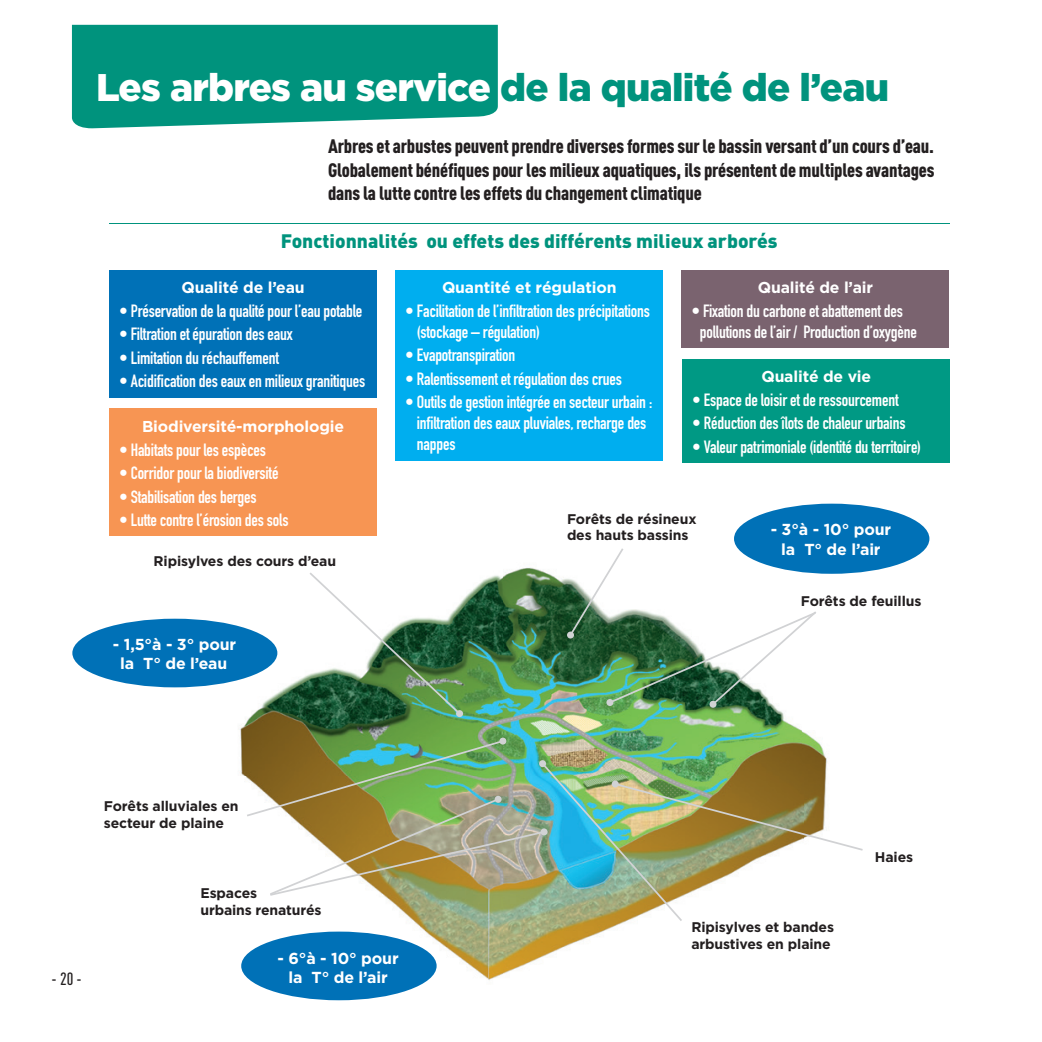
<style>
.page{position:relative;width:1042px;height:1042px;background:#fff}
.page>*{position:absolute;margin:0;border:0;box-sizing:border-box;transform-origin:0 0}
.t1{font:900 38.5px "Gotham";letter-spacing:-.02em;color:#fff}
.t2{font:900 19.25px/23.1px "DIN Cond";letter-spacing:-.01em;color:#231f20;text-align:justify}
.t3{font:900 19.25px "DIN Pro";color:#00937d}
.t4{font:700 17.5px/21px "DIN Condensed";letter-spacing:-.01em;color:#fff}
.t5{font:500 17.5px "DIN Cond";color:#231f20}
.t6{font:700 15.92px/19.1px "Gotham";letter-spacing:-.01em;color:#fff;text-align:center}
.t7{font:700 15.75px "Gotham";letter-spacing:-.01em;color:#fff}
.t8{font:700 14px/16.8px "Gotham";letter-spacing:-.01em;color:#231f20}
.s1{color:#00937d}
.s2{font-size:15.75px}
</style>
<div class="page">
<div style="left:72px;top:25px;width:426px;height:103px;background:#00937d"></div>
<hr style="left:109px;top:223px;width:840px;height:1px;background:#00937d">
<div style="left:109px;top:270px;width:268px;height:127px;background:#0071b7"></div>
<div style="left:109px;top:409px;width:268px;height:127px;background:#f79553"></div>
<div style="left:395px;top:270px;width:268px;height:190px;background:#00aeef"></div>
<div style="left:682px;top:359px;width:268px;height:103px;background:#009984"></div>
<div style="left:681px;top:270px;width:268px;height:78px;background:#7a636f"></div>
<img style="left:205px;top:543px;width:657px;height:458px">
<div style="left:734px;top:504px;width:195px;height:70px;background:#0071b7;border-radius:50%"></div>
<div style="left:241px;top:931px;width:196px;height:69px;background:#0071b7;border-radius:50%"></div>
<div style="left:72px;top:619px;width:205px;height:68px;background:#0071b7;border-radius:50%"></div>
<div style="left:567px;top:631px;width:7px;height:7px;background:#d1d2d4;border-radius:50%"></div>
<svg style="left:570px;top:548px;width:246px;height:157px"></svg>
<div style="left:709px;top:701px;width:7px;height:7px;background:#d1d2d4;border-radius:50%"></div>
<svg style="left:309px;top:572px;width:151px;height:142px"></svg>
<div style="left:456px;top:710px;width:7px;height:7px;background:#d1d2d4;border-radius:50%"></div>
<div style="left:499px;top:737px;width:7px;height:7px;background:#d1d2d4;border-radius:50%"></div>
<img style="left:247px;top:740px;width:616px;height:181px">
<div style="left:495px;top:796px;width:7px;height:7px;background:#d1d2d4;border-radius:50%"></div>
<h1 class="t1" style="left:96px;top:65px;width:794px">Les arbres au service <span class="s1">de la qualité de l’eau</span></h1>
<p class="t2" style="left:328px;top:134px;width:608px">Arbres et arbustes peuvent prendre diverses formes sur le bassin versant d’un cours d’eau.<br>Globalement bénéfiques pour les milieux aquatiques, ils présentent de multiples avantages dans la lutte contre les effets du changement climatique</p>
<p class="t3" style="left:281px;top:227px;width:498px">Fonctionnalités ou effets des différents milieux arborés</p>
<p class="t7" style="left:182px;top:279px;width:125px">Qualité de l’eau</p>
<p class="t4" style="left:119px;top:300px;width:245px">• Préservation de la qualité pour l’eau potable</p>
<p class="t4" style="left:119px;top:323px;width:175px">• Filtration et épuration des eaux</p>
<p class="t4" style="left:119px;top:347px;width:161px">• Limitation du réchauffement</p>
<p class="t4" style="left:119px;top:370px;width:248px">• Acidification des eaux en milieux granitiques</p>
<p class="t7" style="left:142px;top:417px;width:204px">Biodiversité-morphologie</p>
<p class="t4" style="left:119px;top:439px;width:148px">• Habitats pour les espèces</p>
<p class="t4" style="left:119px;top:462px;width:161px">• Corridor pour la biodiversité</p>
<p class="t4" style="left:119px;top:486px;width:139px">• Stabilisation des berges</p>
<p class="t4" style="left:119px;top:509px;width:171px">• Lutte contre l’érosion des sols</p>
<p class="t7" style="left:442px;top:279px;width:176px">Quantité et régulation</p>
<p class="t4" style="left:417px;top:300px;width:234px;text-indent:-12px">• Facilitation de l’infiltration des précipitations (stockage – régulation)</p>
<p class="t4" style="left:405px;top:344px;width:112px">• Evapotranspiration</p>
<p class="t4" style="left:405px;top:368px;width:218px">• Ralentissement et régulation des crues</p>
<p class="t4" style="left:417px;top:391px;width:237px;text-indent:-12px">• Outils de gestion intégrée en secteur urbain : infiltration des eaux pluviales, recharge des nappes</p>
<p class="t7" style="left:758px;top:279px;width:117px">Qualité de l’air</p>
<p class="t4" style="left:700px;top:300px;width:218px;text-indent:-9px">• Fixation du carbone et abattement des pollutions de l’air / Production d’oxygène</p>
<p class="t7" style="left:761px;top:367px;width:111px">Qualité de vie</p>
<p class="t4" style="left:692px;top:389px;width:208px">• Espace de loisir et de ressourcement</p>
<p class="t4" style="left:692px;top:412px;width:215px">• Réduction des îlots de chaleur urbains</p>
<p class="t4" style="left:692px;top:436px;width:230px">• Valeur patrimoniale (identité du territoire)</p>
<p class="t8" style="left:567px;top:510px;width:131px">Forêts de résineux des hauts bassins</p>
<p class="t6" style="left:771px;top:520px;width:122px">- 3°à - 10° pour la T° de l’air</p>
<p class="t8" style="left:154px;top:552px;width:184px">Ripisylves des cours d’eau</p>
<p class="t6" style="left:113px;top:634px;width:125px">- 1,5°à - 3° pour la T° de <span class="s2">l’eau</span></p>
<p class="t8" style="left:801px;top:593px;width:122px">Forêts de feuillus</p>
<p class="t5" style="left:52px;top:968px;width:32px">- 20 -</p>
<p class="t8" style="left:104px;top:797px;width:136px">Forêts alluviales en secteur de plaine</p>
<p class="t8" style="left:200px;top:884px;width:123px">Espaces<br>urbains renaturés</p>
<p class="t6" style="left:278px;top:948px;width:123px">- 6°à - 10° pour la T° de l’air</p>
<p class="t8" style="left:691px;top:918px;width:144px">Ripisylves et bandes arbustives en plaine</p>
<p class="t8" style="left:875px;top:848px;width:40px">Haies</p>
</div>
